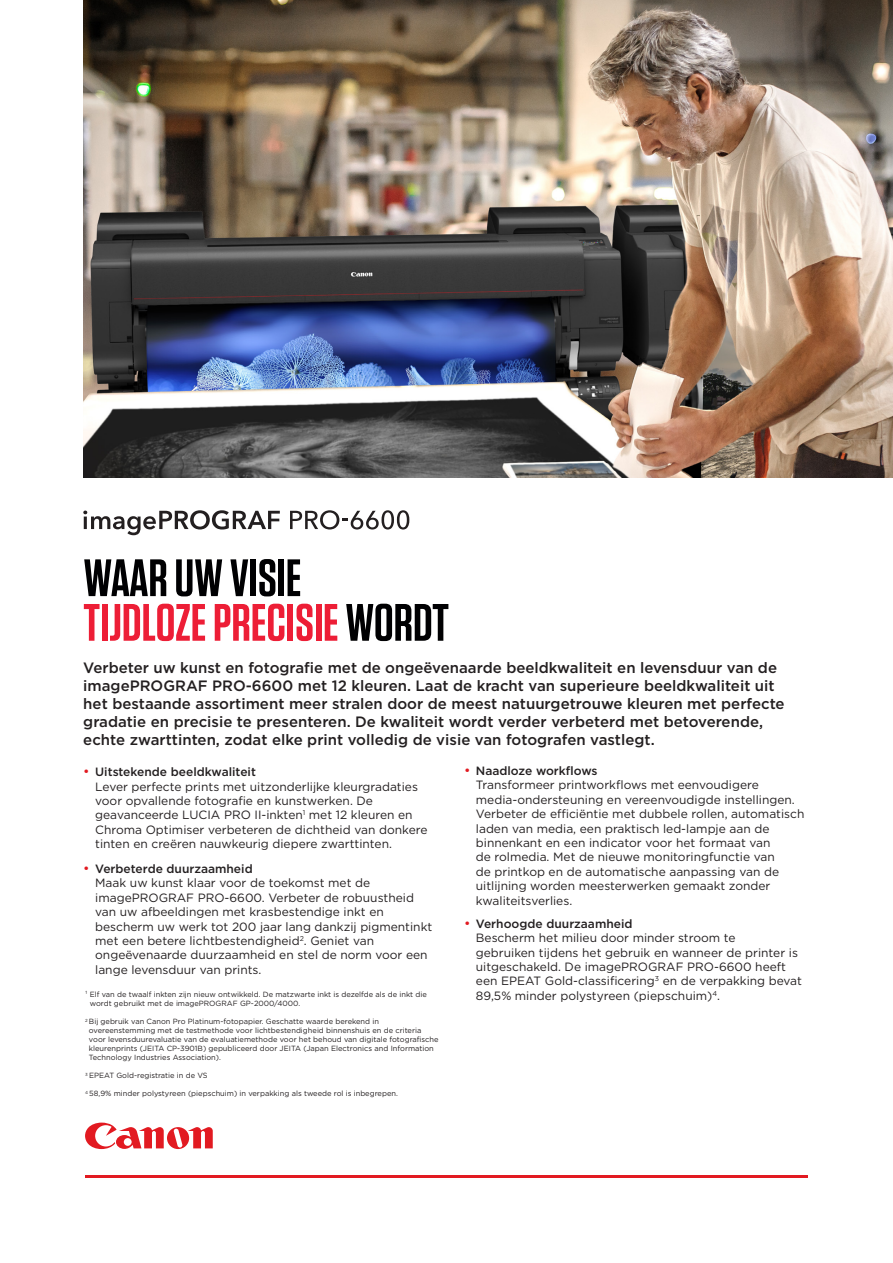
<style>
.page{position:relative;width:893px;height:1263px;background:#fff}
.page>*{position:absolute;margin:0;border:0;box-sizing:border-box;transform-origin:0 0}
.Headline{font:600 52.5px/44.7px "Tungsten";color:#000002}
.t1{font:500 15px/18px "Gotham";color:#231f20}
.BODY_BULLETS{font:12px/14.4px "Gotham";color:#231f20}
.t2{font:7.5px/9px "Gotham";color:#231f20}
.s1{color:#ed1e36}
.s2{font-size:13.5px;color:#e21a21}
.s3{font-weight:500}
</style>
<div class="page">
<svg style="left:85px;top:1122px;width:128px;height:28px"></svg>
<hr style="left:85px;top:1175px;width:723px;height:3px;background:#e21a21">
<img style="left:83px;top:0;width:810px;height:478px">
<svg style="left:83px;top:510px;width:197px;height:25px"></svg>
<svg style="left:290px;top:510px;width:119px;height:19px"></svg>
<p class="Headline" style="left:83px;top:557px;width:367px">WAAR UW VISIE<br><span class="s1">TIJDLOZE PRECISIE</span> WORDT</p>
<p class="t1" style="left:83px;top:659px;width:703px">Verbeter uw kunst en fotografie met de ongeëvenaarde beeldkwaliteit en levensduur van de imagePROGRAF PRO-6600 met 12 kleuren. Laat de kracht van superieure beeldkwaliteit uit het bestaande assortiment meer stralen door de meest natuurgetrouwe kleuren met perfecte gradatie en precisie te presenteren. De kwaliteit wordt verder verbeterd met betoverende, echte zwarttinten, zodat elke print volledig de visie van fotografen vastlegt.</p>
<p class="BODY_BULLETS" style="left:95px;top:764px;width:334px;text-indent:-12px"><span class="s2">•</span> <span class="s3">Uitstekende beeldkwaliteit<br></span>Lever perfecte prints met uitzonderlijke kleurgradaties voor opvallende fotografie en kunstwerken. De geavanceerde LUCIA PRO II-inkten<sup>1</sup> met 12 kleuren en Chroma Optimiser verbeteren de dichtheid van donkere tinten en creëren nauwkeurig diepere zwarttinten.</p>
<p class="BODY_BULLETS" style="left:95px;top:861px;width:339px;text-indent:-12px"><span class="s2">•</span> <span class="s3">Verbeterde duurzaamheid<br></span>Maak uw kunst klaar voor de toekomst met de imagePROGRAF PRO-6600. Verbeter de robuustheid van uw afbeeldingen met krasbestendige inkt en bescherm uw werk tot 200 jaar lang dankzij pigmentinkt met een betere lichtbestendigheid<sup>2</sup>. Geniet van ongeëvenaarde duurzaamheid en stel de norm voor een lange levensduur van prints.</p>
<p class="BODY_BULLETS" style="left:476px;top:763px;width:330px;text-indent:-12px"><span class="s2">•</span> <span class="s3">Naadloze workflows<br></span>Transformeer printworkflows met eenvoudigere media-ondersteuning en vereenvoudigde instellingen.<br>Verbeter de efficiëntie met dubbele rollen, automatisch laden van media, een praktisch led-lampje aan de binnenkant en een indicator voor het formaat van<br>de rolmedia. Met de nieuwe monitoringfunctie van<br>de printkop en de automatische aanpassing van de uitlijning worden meesterwerken gemaakt zonder kwaliteitsverlies.</p>
<p class="BODY_BULLETS" style="left:476px;top:916px;width:328px;text-indent:-12px"><span class="s2">•</span> <span class="s3">Verhoogde duurzaamheid<br></span>Bescherm het milieu door minder stroom te<br>gebruiken tijdens het gebruik en wanneer de printer is uitgeschakeld. De imagePROGRAF PRO-6600 heeft een EPEAT Gold-classificering<sup>3</sup> en de verpakking bevat 89,5% minder polystyreen (piepschuim)<sup>4</sup>.</p>
<p class="t2" style="left:90px;top:990px;width:339px;text-indent:-5px">¹ Elf van de twaalf inkten zijn nieuw ontwikkeld. De matzwarte inkt is dezelfde als de inkt die wordt gebruikt met de imagePROGRAF GP-2000/4000.</p>
<p class="t2" style="left:89px;top:1017px;width:351px;text-indent:-4px"><sup>2</sup> Bij gebruik van Canon Pro Platinum-fotopapier. Geschatte waarde berekend in overeenstemming met de testmethode voor lichtbestendigheid binnenshuis en de criteria voor levensduurevaluatie van de evaluatiemethode voor het behoud van digitale fotografische kleurenprints (JEITA CP-3901B) gepubliceerd door JEITA (Japan Electronics and Information Technology Industries Association).</p>
<p class="t2" style="left:85px;top:1071px;width:124px"><sup>3</sup> EPEAT Gold-registratie in de VS</p>
<p class="t2" style="left:85px;top:1089px;width:314px"><sup>4</sup> 58,9% minder polystyreen (piepschuim) in verpakking als tweede rol is inbegrepen.</p>
</div>
